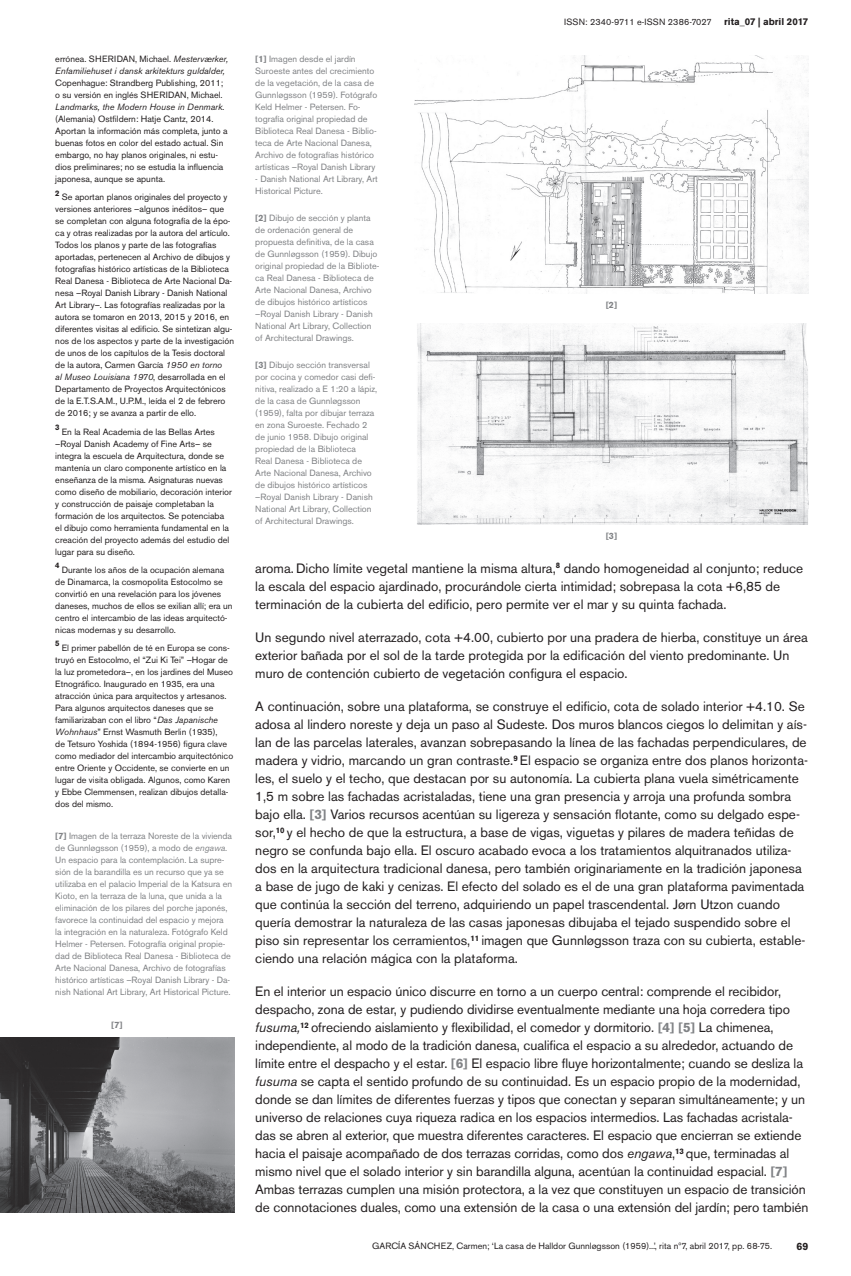
<style>
.page{position:relative;width:851px;height:1276px;background:#fff}
.page>*{position:absolute;margin:0;border:0;box-sizing:border-box;transform-origin:0 0}
.t1{font:13.5px/18px "Akzidenz Grotesk BE";color:#231f20}
.t2{font:700 10.5px "Akzidenz Grotesk BE";color:#231f20}
.t3{font:700 9.75px "Akzidenz Grotesk BE";color:#231f20}
.t4{font:9px/12px "Akzidenz Grotesk BE";color:#231f20}
.t5{font:9px/12px "Akzidenz Grotesk BE";color:#808285}
.t6{font:italic 9px/12px "Akzidenz Grotesk BE";color:#231f20}
.t7{font:9px "Akzidenz Grotesk BE";letter-spacing:.02em;color:#231f20}
.t8{font:700 9px "Akzidenz Grotesk BE";color:#808285}
.t9{font:700 7.8px "Akzidenz Grotesk BE";color:#231f20}
.s1{font-style:normal}
.s2{font-style:italic}
.s3{font-weight:700}
.s4{font-weight:700;color:#808285}
</style>
<div class="page">
<img style="left:414px;top:55px;width:394px;height:238px">
<img style="left:417px;top:323px;width:391px;height:201px">
<img style="left:0;top:1037px;width:234px;height:175px">
<p class="t6" style="left:55px;top:53px;width:174px"><span class="s1">errónea. SHERIDAN, Michael.</span> Mesterværker,<br>Enfamiliehuset i dansk arkitekturs guldalder,</p>
<p class="t4" style="left:55px;top:77px;width:169px">Copenhague: Strandberg Publishing, 2011; o su versión en inglés SHERIDAN, Michael.</p>
<p class="t6" style="left:55px;top:101px;width:170px">Landmarks, the Modern House in Denmark.</p>
<p class="t4" style="left:55px;top:113px;width:174px">(Alemania) Ostfildern: Hatje Cantz, 2014.<br>Aportan la información más completa, junto a buenas fotos en color del estado actual. Sin embargo, no hay planos originales, ni estu&shy;dios preliminares; no se estudia la influencia japonesa, aunque se apunta.</p>
<p class="t9" style="left:55px;top:189px;width:6px">2</p>
<p class="t4" style="left:55px;top:191px;width:180px;text-indent:7px">Se aportan planos originales del proyecto y versiones anteriores –algunos inéditos– que se completan con alguna fotografía de la épo&shy;ca y otras realizadas por la autora del artículo.<br>Todos los planos y parte de las fotografías aportadas, pertenecen al Archivo de dibujos y fotografías histórico artísticas de la Biblioteca Real Danesa - Biblioteca de Arte Nacional Da&shy;nesa –Royal Danish Library - Danish National Art Library–. Las fotografías realizadas por la autora se tomaron en 2013, 2015 y 2016, en diferentes visitas al edificio. Se sintetizan algu&shy;nos de los aspectos y parte de la investigación de unos de los capítulos de la Tesis doctoral de la autora, Carmen García <span class="s2">1950 en torno<br>al Museo Louisiana 1970</span>, desarrollada en el Departamento de Proyectos Arquitectónicos de la E.T.S.A.M., U.P.M., leída el 2 de febrero de 2016; y se avanza a partir de ello.</p>
<p class="t9" style="left:55px;top:423px;width:6px">3</p>
<p class="t4" style="left:55px;top:425px;width:178px;text-indent:7px">En la Real Academia de las Bellas Artes –Royal Danish Academy of Fine Arts– se integra la escuela de Arquitectura, donde se mantenía un claro componente artístico en la enseñanza de la misma. Asignaturas nuevas como diseño de mobiliario, decoración interior y construcción de paisaje completaban la formación de los arquitectos. Se potenciaba el dibujo como herramienta fundamental en la creación del proyecto además del estudio del lugar para su diseño.</p>
<p class="t9" style="left:55px;top:561px;width:6px">4</p>
<p class="t4" style="left:55px;top:563px;width:179px;text-indent:7px">Durante los años de la ocupación alemana de Dinamarca, la cosmopolita Estocolmo se convirtió en una revelación para los jóvenes daneses, muchos de ellos se exilian allí; era un centro el intercambio de las ideas arquitectó&shy;nicas modernas y su desarrollo.</p>
<p class="t9" style="left:55px;top:639px;width:6px">5</p>
<p class="t4" style="left:55px;top:641px;width:179px;text-indent:7px">El primer pabellón de té en Europa se cons&shy;truyó en Estocolmo, el “Zui Ki Tei” –Hogar de la luz prometedora–, en los jardines del Museo Etnográfico. Inaugurado en 1935, era una atracción única para arquitectos y artesanos.<br>Para algunos arquitectos daneses que se familiarizaban con el libro “<span class="s2">Das Japanische Wohnhaus</span>” Ernst Wasmuth Berlin (1935),<br>de Tetsuro Yoshida (1894-1956) figura clave como mediador del intercambio arquitectónico entre Oriente y Occidente, se convierte en un lugar de visita obligada. Algunos, como Karen y Ebbe Clemmensen, realizan dibujos detalla&shy;dos del mismo.</p>
<p class="t5" style="left:55px;top:830px;width:178px"><span class="s3">[7]</span> Imagen de la terraza Noreste de la vivienda de Gunnløgsson (1959), a modo de <span class="s2">engawa</span>.<br>Un espacio para la contemplación. La supre&shy;sión de la barandilla es un recurso que ya se utilizaba en el palacio Imperial de la Katsura en Kioto, en la terraza de la luna, que unida a la eliminación de los pilares del porche japonés, favorece la continuidad del espacio y mejora la integración en la naturaleza. Fotógrafo Keld Helmer - Petersen. Fotografía original propie&shy;dad de Biblioteca Real Danesa - Biblioteca de Arte Nacional Danesa, Archivo de fotografías histórico artísticas –Royal Danish Library - Da&shy;nish National Art Library, Art Historical Picture.</p>
<p class="t8" style="left:111px;top:1020px;width:13px">[7]</p>
<p class="t5" style="left:255px;top:53px;width:123px"><span class="s3">[1]</span> Imagen desde el jardín<br>Suroeste antes del crecimiento de la vegetación, de la casa de<br>Gunnløgsson (1959). Fotógrafo<br>Keld Helmer - Petersen. Fo&shy;tografía original propiedad de<br>Biblioteca Real Danesa - Biblio&shy;teca de Arte Nacional Danesa,<br>Archivo de fotografías histórico artísticas –Royal Danish Library</p>
<p class="t5" style="left:255px;top:173px;width:124px">- Danish National Art Library, Art<br>Historical Picture.</p>
<p class="t5" style="left:255px;top:212px;width:126px"><span class="s3">[2]</span> Dibujo de sección y planta de ordenación general de propuesta definitiva, de la casa de Gunnløgsson (1959). Dibujo original propiedad de la Bibliote&shy;ca Real Danesa - Biblioteca de<br>Arte Nacional Danesa, Archivo de dibujos histórico artísticos –Royal Danish Library - Danish<br>National Art Library, Collection of Architectural Drawings.</p>
<p class="t5" style="left:255px;top:359px;width:123px"><span class="s3">[3]</span> Dibujo sección transversal por cocina y comedor casi defi&shy;nitiva, realizado a E 1:20 a lápiz, de la casa de Gunnløgsson (1959), falta por dibujar terraza en zona Suroeste. Fechado 2 de junio 1958. Dibujo original propiedad de la Biblioteca<br>Real Danesa - Biblioteca de<br>Arte Nacional Danesa, Archivo de dibujos histórico artísticos –Royal Danish Library - Danish<br>National Art Library, Collection of Architectural Drawings.</p>
<p class="t7" style="left:564px;top:17px;width:149px">ISSN: 2340-9711 e-ISSN 2386-7027</p>
<p class="t3" style="left:724px;top:16px;width:86px">rita_07 | abril 2017</p>
<p class="t8" style="left:605px;top:299px;width:13px">[2]</p>
<p class="t8" style="left:605px;top:531px;width:13px">[3]</p>
<p class="t1" style="left:255px;top:559px;width:549px">aroma. Dicho límite vegetal mantiene la misma altura,<sup>8</sup> dando homogeneidad al conjunto; reduce la escala del espacio ajardinado, procurándole cierta intimidad; sobrepasa la cota +6,85 de terminación de la cubierta del edificio, pero permite ver el mar y su quinta fachada.</p>
<p class="t1" style="left:255px;top:628px;width:554px">Un segundo nivel aterrazado, cota +4.00, cubierto por una pradera de hierba, constituye un área exterior bañada por el sol de la tarde protegida por la edificación del viento predominante. Un muro de contención cubierto de vegetación configura el espacio.</p>
<p class="t1" style="left:255px;top:697px;width:554px">A continuación, sobre una plataforma, se construye el edificio, cota de solado interior +4.10. Se adosa al lindero noreste y deja un paso al Sudeste. Dos muros blancos ciegos lo delimitan y aís&shy;lan de las parcelas laterales, avanzan sobrepasando la línea de las fachadas perpendiculares, de madera y vidrio, marcando un gran contraste.<sup>9</sup> El espacio se organiza entre dos planos horizonta&shy;les, el suelo y el techo, que destacan por su autonomía. La cubierta plana vuela simétricamente 1,5 m sobre las fachadas acristaladas, tiene una gran presencia y arroja una profunda sombra bajo ella. <span class="s4">[3]</span> Varios recursos acentúan su ligereza y sensación flotante, como su delgado espe&shy;sor,<sup>10</sup> y el hecho de que la estructura, a base de vigas, viguetas y pilares de madera teñidas de negro se confunda bajo ella. El oscuro acabado evoca a los tratamientos alquitranados utiliza&shy;dos en la arquitectura tradicional danesa, pero también originariamente en la tradición japonesa a base de jugo de kaki y cenizas. El efecto del solado es el de una gran plataforma pavimentada que continúa la sección del terreno, adquiriendo un papel trascendental. Jørn Utzon cuando quería demostrar la naturaleza de las casas japonesas dibujaba el tejado suspendido sobre el piso sin representar los cerramientos,<sup>11</sup> imagen que Gunnløgsson traza con su cubierta, estable&shy;ciendo una relación mágica con la plataforma.</p>
<p class="t1" style="left:255px;top:982px;width:554px">En el interior un espacio único discurre en torno a un cuerpo central: comprende el recibidor, despacho, zona de estar, y pudiendo dividirse eventualmente mediante una hoja corredera tipo <span class="s2">fusuma,</span><sup>12</sup> ofreciendo aislamiento y flexibilidad, el comedor y dormitorio. <span class="s4">[4] [5]</span> La chimenea, independiente, al modo de la tradición danesa, cualifica el espacio a su alrededor, actuando de límite entre el despacho y el estar. <span class="s4">[6]</span> El espacio libre fluye horizontalmente; cuando se desliza la <span class="s2">fusuma</span> se capta el sentido profundo de su continuidad. Es un espacio propio de la modernidad, donde se dan límites de diferentes fuerzas y tipos que conectan y separan simultáneamente; y un universo de relaciones cuya riqueza radica en los espacios intermedios. Las fachadas acristala&shy;das se abren al exterior, que muestra diferentes caracteres. El espacio que encierran se extiende hacia el paisaje acompañado de dos terrazas corridas, como dos <span class="s2">engawa</span>,<sup>13</sup> que, terminadas al mismo nivel que el solado interior y sin barandilla alguna, acentúan la continuidad espacial. <span class="s4">[7] </span>Ambas terrazas cumplen una misión protectora, a la vez que constituyen un espacio de transición de connotaciones duales, como una extensión de la casa o una extensión del jardín; pero también</p>
<p class="t4" style="left:372px;top:1239px;width:401px">GARCÍA SÁNCHEZ, Carmen; ‘La casa de Halldor Gunnløgsson (1959)...’, rita nº7, abril 2017, pp. 68-75.</p>
<p class="t2" style="left:796px;top:1240px;width:14px">69</p>
</div>
